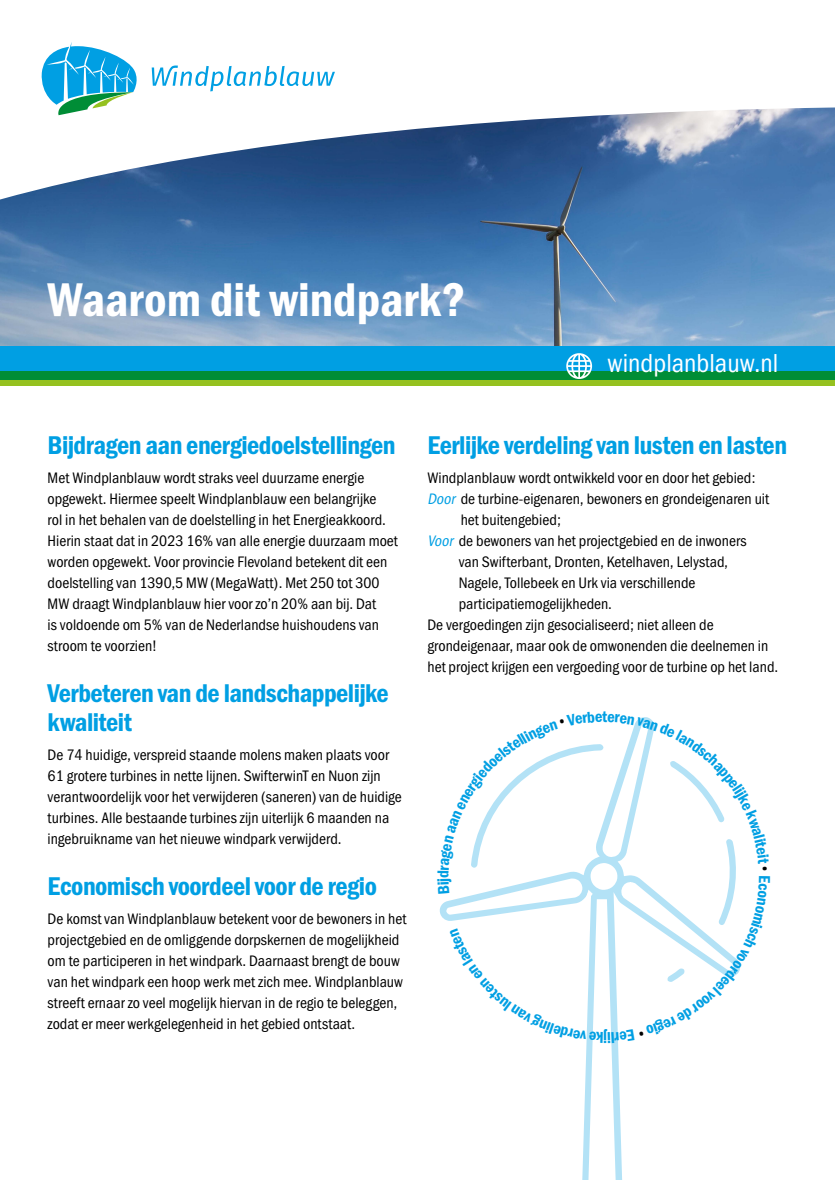
<style>
.page{position:relative;width:835px;height:1180px;background:#fff}
.page>*{position:absolute;margin:0;border:0;box-sizing:border-box;transform-origin:0 0}
.t1{font:49px "Franklin Gothic URW Con Dem";color:#fff}
.t2{font:26.91px "Franklin Gothic URW Con Boo";color:#fff}
.t3{font:26.6px/29.4px "Franklin Gothic URW Con Dem";letter-spacing:-.02em;color:#009fe3}
.t4{font:16.45px "Franklin Gothic URW Con Dem";color:#009fe3}
.t5{font:15.75px/21px "Franklin Gothic URW Con Boo";color:#000}
.s1{font-style:italic;color:#009fe3}
</style>
<div class="page">
<img style="left:0;top:107px;width:834px;height:239px">
<svg style="left:152px;top:65px;width:183px;height:26px"></svg>
<svg style="left:42px;top:42px;width:98px;height:73px"></svg>
<div style="left:0;top:346px;width:834px;height:26px;background:#009fe3"></div>
<div style="left:0;top:372px;width:834px;height:8px;background:#008d36"></div>
<div style="left:0;top:380px;width:834px;height:6px;background:#95c11f"></div>
<svg style="left:566px;top:353px;width:26px;height:26px"></svg>
<svg style="left:582px;top:1043px;width:40px;height:137px"></svg>
<svg style="left:439px;top:717px;width:302px;height:326px"></svg>
<h1 class="t1" style="left:48px;top:266px;width:419px">Waarom dit windpark?</h1>
<h2 class="t2" style="left:607px;top:346px;width:172px">windplanblauw.nl</h2>
<h3 class="t3" style="left:48px;top:429px;width:349px">Bijdragen aan energiedoelstellingen</h3>
<p class="t5" style="left:48px;top:467px;width:352px">Met Windplanblauw wordt straks veel duurzame energie opgewekt. Hiermee speelt Windplanblauw een belangrijke<br>rol in het behalen van de doelstelling in het Energieakkoord.<br>Hierin staat dat in 2023 16% van alle energie duurzaam moet worden opgewekt. Voor provincie Flevoland betekent dit een doelstelling van 1390,5 MW (MegaWatt). Met 250 tot 300<br>MW draagt Windplanblauw hier voor zo’n 20% aan bij. Dat<br>is voldoende om 5% van de Nederlandse huishoudens van stroom te voorzien!</p>
<h3 class="t3" style="left:48px;top:677px;width:342px">Verbeteren van de landschappelijke kwaliteit</h3>
<p class="t5" style="left:48px;top:744px;width:355px">De 74 huidige, verspreid staande molens maken plaats voor 61 grotere turbines in nette lijnen. SwifterwinT en Nuon zijn verantwoordelijk voor het verwijderen (saneren) van de huidige turbines. Alle bestaande turbines zijn uiterlijk 6 maanden na ingebruikname van het nieuwe windpark verwijderd.</p>
<h3 class="t3" style="left:48px;top:870px;width:331px">Economisch voordeel voor de regio</h3>
<p class="t5" style="left:48px;top:908px;width:360px">De komst van Windplanblauw betekent voor de bewoners in het projectgebied en de omliggende dorpskernen de mogelijkheid om te participeren in het windpark. Daarnaast brengt de bouw van het windpark een hoop werk met zich mee. Windplanblauw streeft ernaar zo veel mogelijk hiervan in de regio te beleggen, zodat er meer werkgelegenheid in het gebied ontstaat.</p>
<h3 class="t3" style="left:427px;top:429px;width:361px">Eerlijke verdeling van lusten en lasten</h3>
<p class="t5" style="left:427px;top:467px;width:329px">Windplanblauw wordt ontwikkeld voor en door het gebied:</p>
<p class="t5" style="left:427px;top:488px;width:343px"><span class="s1">Door</span> de turbine-eigenaren, bewoners en grondeigenaren uit</p>
<p class="t5" style="left:460px;top:509px;width:102px">het buitengebied;</p>
<p class="t5" style="left:427px;top:530px;width:320px"><span class="s1">Voor</span> de bewoners van het projectgebied en de inwoners</p>
<p class="t5" style="left:458px;top:551px;width:271px">van Swifterbant, Dronten, Ketelhaven, Lelystad,</p>
<p class="t5" style="left:458px;top:572px;width:238px">Nagele, Tollebeek en Urk via verschillende</p>
<p class="t5" style="left:458px;top:593px;width:155px">participatiemogelijkheden.</p>
<p class="t5" style="left:427px;top:614px;width:288px">De vergoedingen zijn gesocialiseerd; niet alleen de</p>
<p class="t5" style="left:427px;top:635px;width:342px">grondeigenaar, maar ook de omwonenden die deelnemen in</p>
<p class="t5" style="left:427px;top:656px;width:352px">het project krijgen een vergoeding voor de turbine op het land.</p>
<p class="t4" style="left:602px;top:705px;width:7px">t</p>
<p class="t4" style="left:607px;top:1048px;width:5px;rotate:180deg">j</p>
</div>
